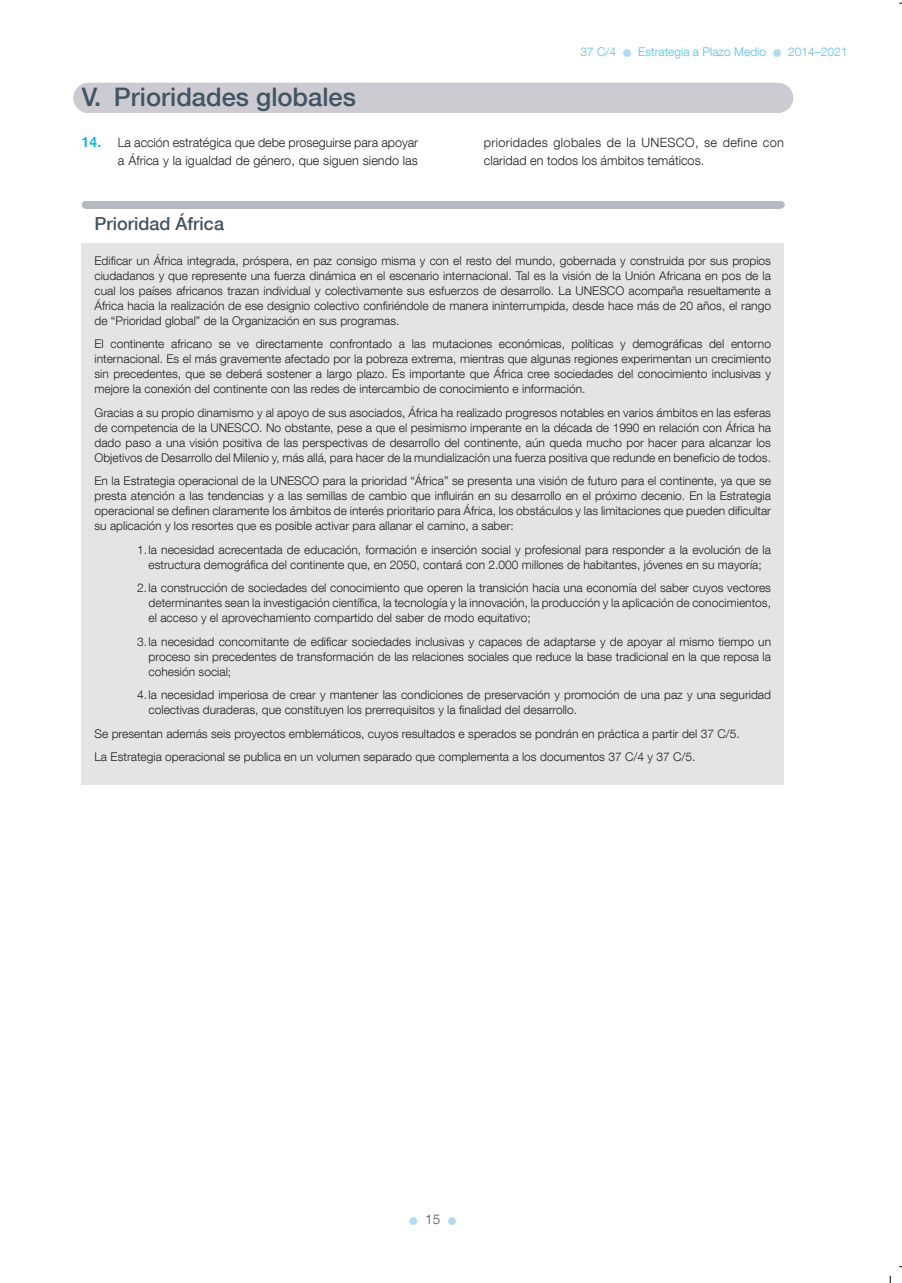
<style>
.page{position:relative;width:902px;height:1283px;background:#fff}
.page>*{position:absolute;margin:0;border:0;box-sizing:border-box;transform-origin:0 0}
.t1{font:500 25.5px "Helvetica Neue LT Com";color:#425463}
.t2{font:500 18px "Helvetica Neue LT Com";color:#425463}
.t3{font:300 13.5px "Helvetica Neue LT Com";color:#57585a}
.t4{font:300 12.75px/18px "Helvetica Neue LT Com";color:#231f20;text-align:right}
.t5{font:300 12.75px/18px "Helvetica Neue LT Com";letter-spacing:.025em;color:#231f20}
.t6{font:300 12px/15px "Helvetica Neue LT Com";color:#231f20;text-align:justify}
.t7{font:300 12px "Helvetica Neue LT Com";color:#59c1e3}
.s1{color:#b1dcef}
.s2{font-weight:500;font-size:14.25px;color:#00add8}
</style>
<div class="page">
<div style="left:89px;top:83px;width:688px;height:30px;background:#cbcbd1"></div>
<hr style="left:88px;top:83px;width:1px;height:30px;background:#cbcbd1">
<hr style="left:777px;top:83px;width:1px;height:30px;background:#cbcbd1">
<div style="left:82px;top:243px;width:701px;height:541px;background:#e4e4e7"></div>
<div style="left:85px;top:201px;width:696px;height:7px;background:#b5b8bf"></div>
<svg style="left:889px;top:1275px;width:2px;height:7px"></svg>
<p class="t7" style="left:580px;top:45px;width:269px">37 C/4 <span class="s1">●</span> Estrategia a Plazo Medio <span class="s1">●</span> 2014–2021</p>
<h1 class="t1" style="left:82px;top:82px;width:276px">V. Prioridades globales</h1>
<p class="t4" style="left:82px;top:133px;width:338px"><span class="s2">14.</span> La acción estratégica que debe proseguirse para apoyar a África y la igualdad de género, que siguen siendo las</p>
<p class="t5" style="left:484px;top:133px;width:301px">prioridades globales de la UNESCO, se define con claridad en todos los ámbitos temáticos.</p>
<h2 class="t2" style="left:94px;top:213px;width:131px">Prioridad África</h2>
<p class="t6" style="left:94px;top:252px;width:678px">Edificar un África integrada, próspera, en paz consigo misma y con el resto del mundo, gobernada y construida por sus propios ciudadanos y que represente una fuerza dinámica en el escenario internacional. Tal es la visión de la Unión Africana en pos de la cual los países africanos trazan individual y colectivamente sus esfuerzos de desarrollo. La UNESCO acompaña resueltamente a África hacia la realización de ese designio colectivo confiriéndole de manera ininterrumpida, desde hace más de 20 años, el rango de “Prioridad global” de la Organización en sus programas.</p>
<p class="t6" style="left:94px;top:336px;width:678px">El continente africano se ve directamente confrontado a las mutaciones económicas, políticas y demográficas del entorno internacional. Es el más gravemente afectado por la pobreza extrema, mientras que algunas regiones experimentan un crecimiento sin precedentes, que se deberá sostener a largo plazo. Es importante que África cree sociedades del conocimiento inclusivas y mejore la conexión del continente con las redes de intercambio de conocimiento e información.</p>
<p class="t6" style="left:94px;top:404px;width:678px">Gracias a su propio dinamismo y al apoyo de sus asociados, África ha realizado progresos notables en varios ámbitos en las esferas de competencia de la UNESCO. No obstante, pese a que el pesimismo imperante en la década de 1990 en relación con África ha dado paso a una visión positiva de las perspectivas de desarrollo del continente, aún queda mucho por hacer para alcanzar los Objetivos de Desarrollo del Milenio y, más allá, para hacer de la mundialización una fuerza positiva que redunde en beneficio de todos.</p>
<p class="t6" style="left:94px;top:473px;width:678px">En la Estrategia operacional de la UNESCO para la prioridad “África” se presenta una visión de futuro para el continente, ya que se presta atención a las tendencias y a las semillas de cambio que influirán en su desarrollo en el próximo decenio. En la Estrategia operacional se definen claramente los ámbitos de interés prioritario para África, los obstáculos y las limitaciones que pueden dificultar su aplicación y los resortes que es posible activar para allanar el camino, a saber:</p>
<p class="t6" style="left:137px;top:541px;width:635px;text-align:center">1.la necesidad acrecentada de educación, formación e inserción social y profesional para responder a la evolución de la estructura demográfica del continente que, en 2050, contará con 2.000 millones de habitantes, jóvenes en su mayoría;</p>
<p class="t6" style="left:148px;top:580px;width:624px;text-indent:-11px">2.la construcción de sociedades del conocimiento que operen la transición hacia una economía del saber cuyos vectores determinantes sean la investigación científica, la tecnología y la innovación, la producción y la aplicación de conocimientos, el acceso y el aprovechamiento compartido del saber de modo equitativo;</p>
<p class="t6" style="left:148px;top:633px;width:624px;text-indent:-11px">3.la necesidad concomitante de edificar sociedades inclusivas y capaces de adaptarse y de apoyar al mismo tiempo un proceso sin precedentes de transformación de las relaciones sociales que reduce la base tradicional en la que reposa la cohesión social;</p>
<p class="t6" style="left:148px;top:687px;width:624px;text-indent:-11px">4.la necesidad imperiosa de crear y mantener las condiciones de preservación y promoción de una paz y una seguridad colectivas duraderas, que constituyen los prerrequisitos y la finalidad del desarrollo.</p>
<p class="t6" style="left:94px;top:721px;width:646px;line-height:23.5px">Se presentan además seis proyectos emblemáticos, cuyos resultados e sperados se pondrán en práctica a partir del 37 C/5.<br>La Estrategia operacional se publica en un volumen separado que complementa a los documentos 37 C/4 y 37 C/5.</p>
<p class="t3" style="left:408px;top:1210px;width:50px"><span class="s1">●</span>15<span class="s1">●</span></p>
</div>
